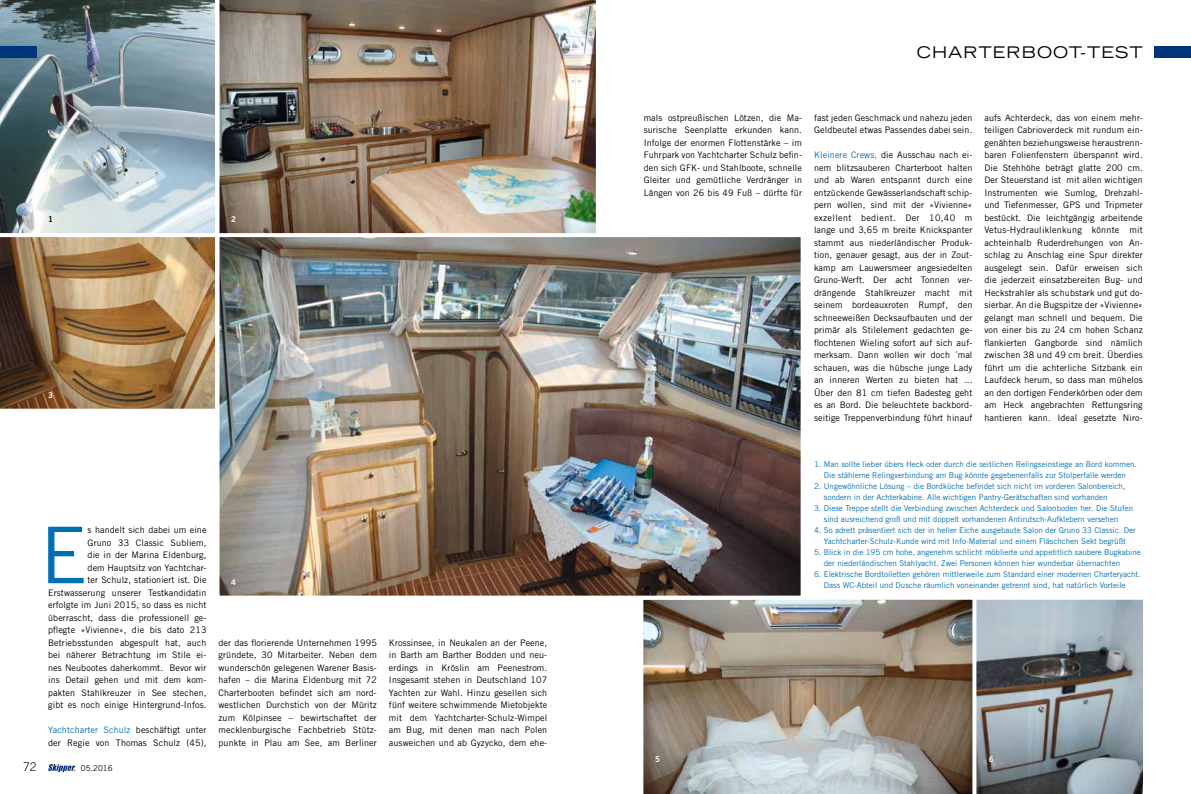
<style>
.page{position:relative;width:1191px;height:794px;background:#fff}
.page>*{position:absolute;margin:0;border:0;box-sizing:border-box;transform-origin:0 0}
.t1{font:78.3px "Trade Gothic LT Std";color:#0070b3}
.t2{font:expanded 16px "Trade Gothic LT Std";letter-spacing:.07em;color:#000}
.t3{font:300 12px "Trade Gothic LT Std";color:#000}
.t4{font:9px/12.5px "Trade Gothic LT Std";letter-spacing:.01em;color:#000;text-align:justify}
.t5{font:8px/11px "Trade Gothic LT Std";color:#0070b3}
.t6{font:8px "Trade Gothic LT Std";color:#000}
.t7{font:8px "Trade Gothic LT Std Bd 2";color:#fff}
.t8{font:8px "Trade Gothic LT Std Bd 2";color:#000}
.s1{color:#0070b3}
</style>
<div class="page">
<svg style="left:0;top:0;width:215px;height:233px"></svg>
<img style="left:0;top:237px;width:215px;height:172px">
<img style="left:219px;top:0;width:377px;height:233px">
<img style="left:643px;top:599px;width:329px;height:195px">
<img style="left:220px;top:238px;width:579px;height:356px">
<div style="left:215px;top:233px;width:589px;height:366px;border:4px solid #fff"></div>
<svg style="left:972px;top:599px;width:171px;height:195px"></svg>
<svg style="left:48px;top:764px;width:27px;height:8px"></svg>
<div style="left:0;top:47px;width:37px;height:11px;background:#00347c"></div>
<div style="left:1154px;top:47px;width:37px;height:11px;background:#00347c"></div>
<p class="t8" style="left:48px;top:214px;width:6px">1</p>
<p class="t7" style="left:231px;top:214px;width:6px">2</p>
<p class="t7" style="left:48px;top:390px;width:6px">3</p>
<p class="t4" style="left:48px;top:523px;width:160px;text-align:right">s handelt sich dabei um eine<br>Gruno 33 Classic Subliem,<br>die in der Marina Eldenburg,<br>dem Hauptsitz von Yachtchar-<br>ter Schulz, stationiert ist. Die Erstwasserung unserer Testkandidatin erfolgte im Juni 2015, so dass es nicht überrascht, dass die professionell ge&shy;pflegte »Vivienne«, die bis dato 213<br>Betriebsstunden abgespult hat, auch bei näherer Betrachtung im Stile ei&shy;nes Neubootes daherkommt. Bevor wir ins Detail gehen und mit dem kom&shy;pakten Stahlkreuzer in See stechen, gibt es noch einige Hintergrund-Infos.</p>
<p class="t4" style="left:48px;top:723px;width:160px"><span class="s1">Yachtcharter Schulz</span> beschäftigt unter der Regie von Thomas Schulz (45),</p>
<h1 class="t1" style="left:40px;top:508px;width:49px">E</h1>
<h3 class="t3" style="left:23px;top:759px;width:15px">72</h3>
<p class="t6" style="left:81px;top:763px;width:33px">05.2016</p>
<p class="t7" style="left:231px;top:577px;width:6px">4</p>
<p class="t4" style="left:218px;top:636px;width:160px">der das florierende Unternehmen 1995 gründete, 30 Mitarbeiter. Neben dem wunderschön gelegenen Warener Basis&shy;hafen – die Marina Eldenburg mit 72<br>Charterbooten befindet sich am nord&shy;westlichen Durchstich von der Müritz zum Kölpinsee – bewirtschaftet der mecklenburgische Fachbetrieb Stütz&shy;punkte in Plau am See, am Berliner</p>
<p class="t4" style="left:389px;top:636px;width:160px">Krossinsee, in Neukalen an der Peene, in Barth am Barther Bodden und neu&shy;erdings in Kröslin am Peenestrom.<br>Insgesamt stehen in Deutschland 107<br>Yachten zur Wahl. Hinzu gesellen sich fünf weitere schwimmende Mietobjekte mit dem Yachtcharter-Schulz-Wimpel am Bug, mit denen man nach Polen ausweichen und ab Gyzycko, dem ehe-</p>
<h2 class="t2" style="left:916px;top:42px;width:228px">CHARTERBOOT-TEST</h2>
<p class="t4" style="left:643px;top:111px;width:160px">mals ostpreußischen Lötzen, die Ma&shy;surische Seenplatte erkunden kann.<br>Infolge der enormen Flottenstärke – im Fuhrpark von Yachtcharter Schulz befin&shy;den sich GFK- und Stahlboote, schnelle Gleiter und gemütliche Verdränger in Längen von 26 bis 49 Fuß – dürfte für</p>
<p class="t4" style="left:814px;top:111px;width:160px">fast jeden Geschmack und nahezu jeden<br>Geldbeutel etwas Passendes dabei sein.</p>
<p class="t4" style="left:814px;top:149px;width:160px"><span class="s1">Kleinere Crews,</span> die Ausschau nach ei&shy;nem blitzsauberen Charterboot halten und ab Waren entspannt durch eine entzückende Gewässerlandschaft schip&shy;pern wollen, sind mit der »Vivienne« exzellent bedient. Der 10,40 m lange und 3,65 m breite Knickspanter stammt aus niederländischer Produk&shy;tion, genauer gesagt, aus der in Zout&shy;kamp am Lauwersmeer angesiedelten Gruno-Werft. Der acht Tonnen ver&shy;drängende Stahlkreuzer macht mit seinem bordeauxroten Rumpf, den schneeweißen Decksaufbauten und der primär als Stilelement gedachten ge&shy;flochtenen Wieling sofort auf sich auf&shy;merksam. Dann wollen wir doch ´mal schauen, was die hübsche junge Lady an inneren Werten zu bieten hat ...<br>Über den 81 cm tiefen Badesteg geht es an Bord. Die beleuchtete backbord&shy;seitige Treppenverbindung führt hinauf</p>
<p class="t4" style="left:984px;top:111px;width:160px">aufs Achterdeck, das von einem mehr&shy;teiligen Cabrioverdeck mit rundum ein&shy;genähten beziehungsweise heraustrenn&shy;baren Folienfenstern überspannt wird.<br>Die Stehhöhe beträgt glatte 200 cm.<br>Der Steuerstand ist mit allen wichtigen Instrumenten wie Sumlog, Drehzahl&shy;und Tiefenmesser, GPS und Tripmeter bestückt. Die leichtgängig arbeitende Vetus-Hydrauliklenkung könnte mit achteinhalb Ruderdrehungen von An&shy;schlag zu Anschlag eine Spur direkter ausgelegt sein. Dafür erweisen sich die jederzeit einsatzbereiten Bug- und Heckstrahler als schubstark und gut do&shy;sierbar. An die Bugspitze der »Vivienne« gelangt man schnell und bequem. Die von einer bis zu 24 cm hohen Schanz flankierten Gangborde sind nämlich zwischen 38 und 49 cm breit. Überdies führt um die achterliche Sitzbank ein Laufdeck herum, so dass man mühelos an den dortigen Fenderkörben oder dem am Heck angebrachten Rettungsring hantieren kann. Ideal gesetzte Niro-</p>
<p class="t7" style="left:655px;top:754px;width:6px">5</p>
<p class="t5" style="left:814px;top:458px;width:324px;text-align:center">1. Man sollte lieber übers Heck oder durch die seitlichen Relingseinstiege an Bord kommen.<br>Die stählerne Relingverbindung am Bug könnte gegebenenfalls zur Stolperfalle werden</p>
<p class="t5" style="left:824px;top:480px;width:303px;text-indent:-10px">2. Ungewöhnliche Lösung – die Bordküche befindet sich nicht im vorderen Salonbereich, sondern in der Achterkabine. Alle wichtigen Pantry-Gerätschaften sind vorhanden</p>
<p class="t5" style="left:824px;top:502px;width:311px;text-indent:-10px">3. Diese Treppe stellt die Verbindung zwischen Achterdeck und Salonboden her. Die Stufen sind ausreichend groß und mit doppelt vorhandenen Antirutsch-Aufklebern versehen</p>
<p class="t5" style="left:814px;top:524px;width:323px;text-align:center">4. So adrett präsentiert sich der in heller Eiche ausgebaute Salon der Gruno 33 Classic. Der<br>Yachtcharter-Schulz-Kunde wird mit Info-Material und einem Fläschchen Sekt begrüßt</p>
<p class="t5" style="left:824px;top:546px;width:318px;text-indent:-10px">5. Blick in die 195 cm hohe, angenehm schlicht möblierte und appetitlich saubere Bugkabine der niederländischen Stahlyacht. Zwei Personen können hier wunderbar übernachten</p>
<p class="t5" style="left:824px;top:568px;width:318px;text-indent:-10px">6. Elektrische Bordtoiletten gehören mittlerweile zum Standard einer modernen Charteryacht.<br>Dass WC-Abteil und Dusche räumlich voneinander getrennt sind, hat natürlich Vorteile</p>
<p class="t7" style="left:988px;top:754px;width:6px">6</p>
</div>
